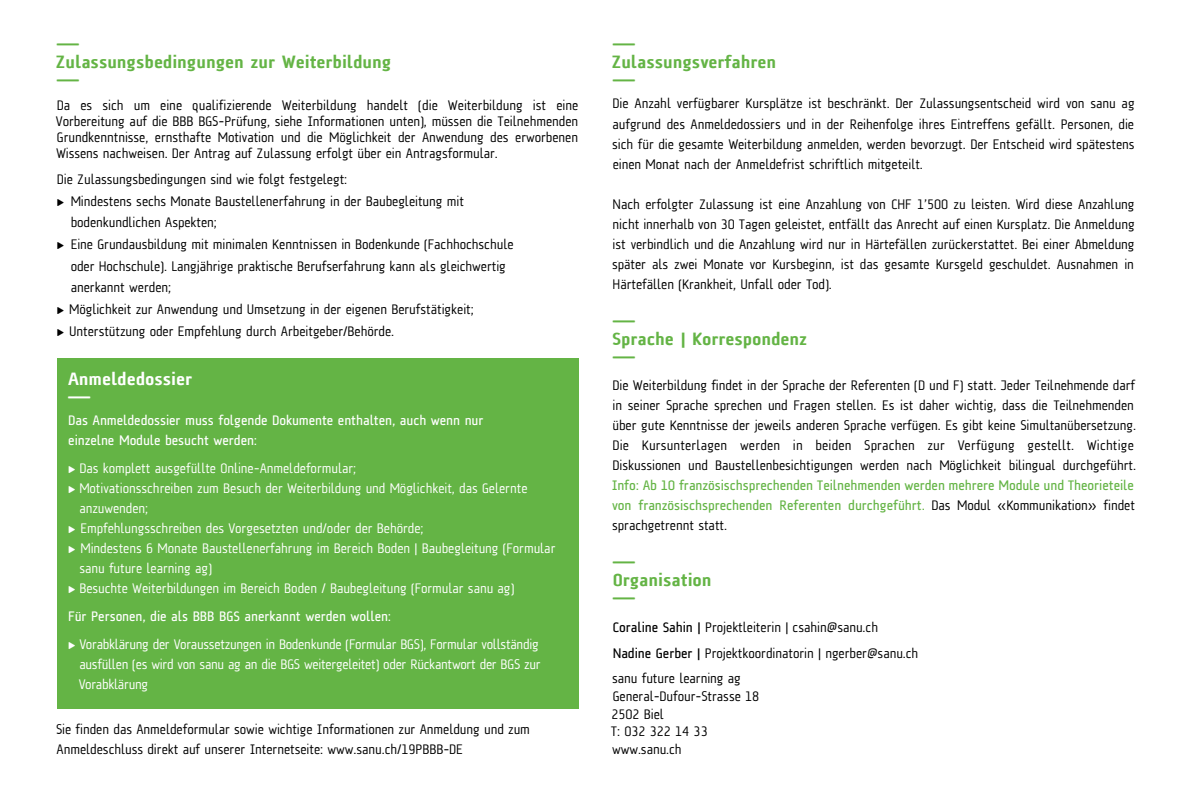
<style>
.page{position:relative;width:1191px;height:808px;background:#fff}
.page>*{position:absolute;margin:0;border:0;box-sizing:border-box;transform-origin:0 0}
.t1{font:300 24px "A Asanu";color:#64b445}
.t2{font:300 24px "A Asanu";color:#fff}
.t3{font:900 18px "A Asanu";letter-spacing:-.01em;color:#64b445}
.t4{font:900 18px "A Asanu";letter-spacing:-.01em;color:#fff}
.t5{font:14px/20px "A Asanu";letter-spacing:-.01em;color:#000}
.t6{font:14px/20px "A Asanu";letter-spacing:-.01em;color:#fff}
.t7{font:500 14px/20px "A Asanu";letter-spacing:-.01em;color:#64b445;text-align:justify}
.t8{font:500 14px/20px "A Asanu";letter-spacing:-.01em;color:#fff}
.s1{font-weight:400;color:#000}
.s2{font-weight:500}
</style>
<div class="page">
<div style="left:57px;top:359px;width:521px;height:350px;background:#64b445"></div>
<h1 class="t1" style="left:56px;top:31px;width:25px">—</h1>
<p class="t3" style="left:56px;top:52px;width:337px">Zulassungsbedingungen zur Weiterbildung</p>
<h1 class="t1" style="left:56px;top:67px;width:25px">—</h1>
<p class="t5" style="left:56px;top:97px;width:524px;line-height:16px;text-align:justify">Da es sich um eine qualifizierende Weiterbildung handelt (die Weiterbildung ist eine Vorbereitung auf die BBB BGS-Prüfung, siehe Informationen unten), müssen die Teilnehmenden Grundkenntnisse, ernsthafte Motivation und die Möglichkeit der Anwendung des erworbenen Wissens nachweisen. Der Antrag auf Zulassung erfolgt über ein Antragsformular.</p>
<p class="t5" style="left:57px;top:169px;width:292px">Die Zulassungsbedingungen sind wie folgt festgelegt:</p>
<p class="t5" style="left:58px;top:191px;width:408px">&gt; Mindestens sechs Monate Baustellenerfahrung in der Baubegleitung mit</p>
<p class="t5" style="left:71px;top:212px;width:148px">bodenkundlichen Aspekten;</p>
<p class="t5" style="left:58px;top:234px;width:457px">&gt; Eine Grundausbildung mit minimalen Kenntnissen in Bodenkunde (Fachhochschule</p>
<p class="t5" style="left:71px;top:256px;width:437px">oder Hochschule). Langjährige praktische Berufserfahrung kann als gleichwertig</p>
<p class="t5" style="left:71px;top:277px;width:102px">anerkannt werden;</p>
<p class="t5" style="left:58px;top:299px;width:418px">&gt; Möglichkeit zur Anwendung und Umsetzung in der eigenen Berufstätigkeit;</p>
<p class="t5" style="left:58px;top:321px;width:338px">&gt; Unterstützung oder Empfehlung durch Arbeitgeber/Behörde.</p>
<p class="t4" style="left:68px;top:369px;width:126px">Anmeldedossier</p>
<h1 class="t2" style="left:68px;top:384px;width:25px">—</h1>
<p class="t8" style="left:68px;top:410px;width:417px">Das Anmeldedossier muss folgende Dokumente enthalten, auch wenn nur einzelne Module besucht werden:</p>
<p class="t6" style="left:69px;top:458px;width:289px">&gt; Das komplett ausgefüllte Online-Anmeldeformular;</p>
<p class="t6" style="left:69px;top:478px;width:460px">&gt; Motivationsschreiben zum Besuch der Weiterbildung und Möglichkeit, das Gelernte</p>
<p class="t6" style="left:79px;top:498px;width:70px">anzuwenden;</p>
<p class="t6" style="left:69px;top:518px;width:356px">&gt; Empfehlungsschreiben des Vorgesetzten und/oder der Behörde;</p>
<p class="t6" style="left:69px;top:538px;width:488px">&gt; Mindestens 6 Monate Baustellenerfahrung im Bereich Boden | Baubegleitung (Formular</p>
<p class="t6" style="left:79px;top:558px;width:134px">sanu future learning ag)</p>
<p class="t6" style="left:69px;top:578px;width:447px">&gt; Besuchte Weiterbildungen im Bereich Boden / Baubegleitung (Formular sanu ag)</p>
<p class="t8" style="left:68px;top:606px;width:324px">Für Personen, die als BBB BGS anerkannt werden wollen:</p>
<p class="t6" style="left:79px;top:634px;width:463px;text-indent:-10px">&gt; Vorabklärung der Voraussetzungen in Bodenkunde (Formular BGS), Formular vollständig ausfüllen (es wird von sanu ag an die BGS weitergeleitet) oder Rückantwort der BGS zur<br>Vorabklärung</p>
<p class="t5" style="left:56px;top:719px;width:475px">Sie finden das Anmeldeformular sowie wichtige Informationen zur Anmeldung und zum<br>Anmeldeschluss direkt auf unserer Internetseite: www.sanu.ch/19PBBB-DE</p>
<h1 class="t1" style="left:612px;top:31px;width:25px">—</h1>
<p class="t3" style="left:611px;top:52px;width:166px">Zulassungsverfahren</p>
<h1 class="t1" style="left:612px;top:67px;width:25px">—</h1>
<p class="t5" style="left:612px;top:94px;width:524px;text-align:justify">Die Anzahl verfügbarer Kursplätze ist beschränkt. Der Zulassungsentscheid wird von sanu ag aufgrund des Anmeldedossiers und in der Reihenfolge ihres Eintreffens gefällt. Personen, die sich für die gesamte Weiterbildung anmelden, werden bevorzugt. Der Entscheid wird spätestens einen Monat nach der Anmeldefrist schriftlich mitgeteilt.</p>
<p class="t5" style="left:612px;top:194px;width:524px;text-align:justify">Nach erfolgter Zulassung ist eine Anzahlung von CHF 1’500 zu leisten. Wird diese Anzahlung nicht innerhalb von 30 Tagen geleistet, entfällt das Anrecht auf einen Kursplatz. Die Anmeldung ist verbindlich und die Anzahlung wird nur in Härtefällen zurückerstattet. Bei einer Abmeldung später als zwei Monate vor Kursbeginn, ist das gesamte Kursgeld geschuldet. Ausnahmen in Härtefällen (Krankheit, Unfall oder Tod).</p>
<h1 class="t1" style="left:612px;top:307px;width:25px">—</h1>
<p class="t3" style="left:612px;top:328px;width:197px">Sprache | Korrespondenz</p>
<h1 class="t1" style="left:612px;top:343px;width:25px">—</h1>
<p class="t5" style="left:612px;top:375px;width:525px">Die Weiterbildung findet in der Sprache der Referenten (D und F) statt. Jeder Teilnehmende darf in seiner Sprache sprechen und Fragen stellen. Es ist daher wichtig, dass die Teilnehmenden über gute Kenntnisse der jeweils anderen Sprache verfügen. Es gibt keine Simultanübersetzung.<br>Die Kursunterlagen werden in beiden Sprachen zur Verfügung gestellt. Wichtige Diskussionen und Baustellenbesichtigungen werden nach Möglichkeit bilingual durchgeführt.</p>
<p class="t7" style="left:611px;top:475px;width:525px">Info: Ab 10 französischsprechenden Teilnehmenden werden mehrere Module und Theorieteile von französischsprechenden Referenten durchgeführt. <span class="s1">Das Modul «Kommunikation» findet sprachgetrennt statt.</span></p>
<h1 class="t1" style="left:612px;top:549px;width:25px">—</h1>
<p class="t3" style="left:613px;top:570px;width:100px">Organisation</p>
<h1 class="t1" style="left:612px;top:585px;width:25px">—</h1>
<p class="t5" style="left:612px;top:614px;width:308px;line-height:25.6px"><span class="s2">Coraline Sahin |</span> Projektleiterin | csahin@sanu.ch<br><span class="s2">Nadine Gerber |</span> Projektkoordinatorin | ngerber@sanu.ch sanu future learning ag</p>
<p class="t5" style="left:611px;top:687px;width:150px;line-height:17.6px">General-Dufour-Strasse 18<br>2502 Biel<br>T: 032 322 14 33 www.sanu.ch</p>
</div>
